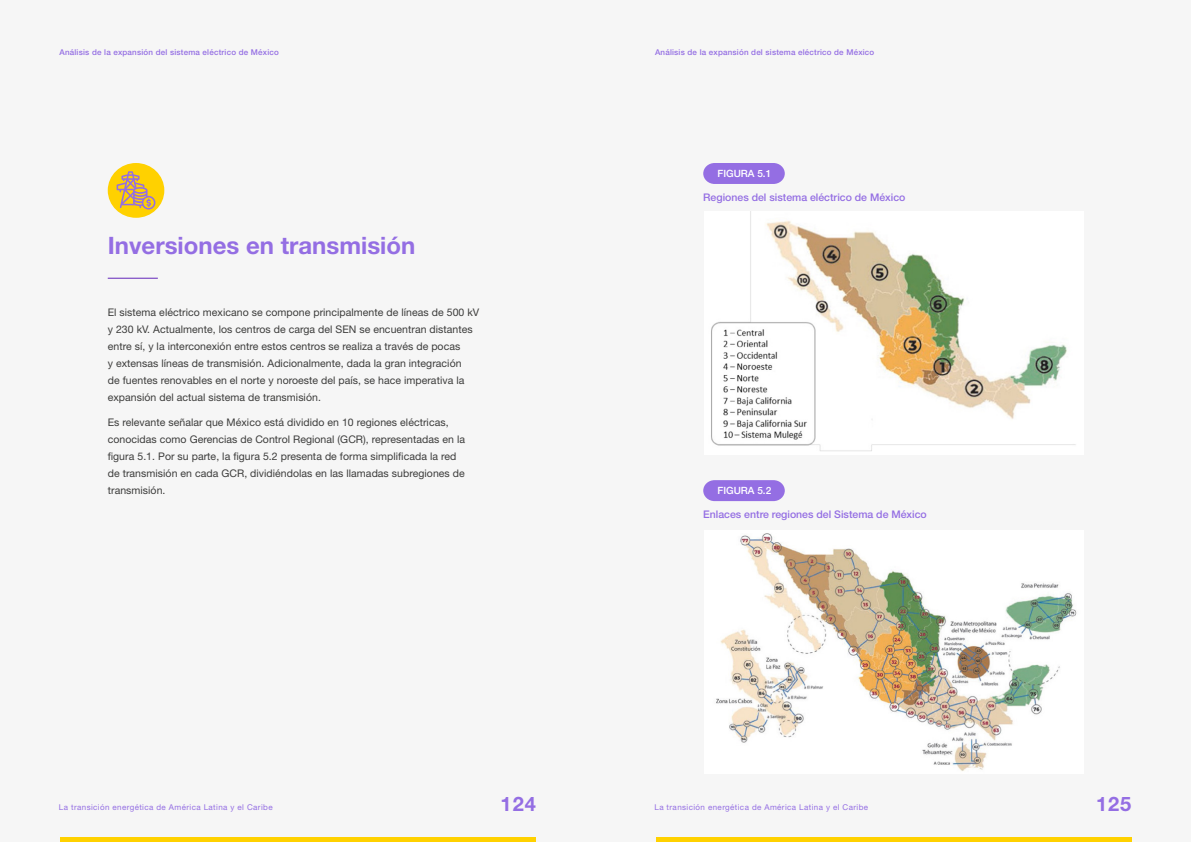
<style>
.page{position:relative;width:1191px;height:842px;background:#fff}
.page>*{position:absolute;margin:0;border:0;box-sizing:border-box;transform-origin:0 0}
.Titulo{font:700 24px "Helvetica Neue LT Std";color:#946ee3}
.t1{font:700 20px "Helvetica Neue LT Std";letter-spacing:.05em;color:#946ee3}
.texto_base{font:10.5px/17px "Helvetica Neue LT Std";letter-spacing:.005em;color:#3c3c3b}
.titulos_figuras{font:500 10.5px "Helvetica Neue LT Std";color:#946ee3}
.t2{font:500 10px "Helvetica Neue LT Std";color:#fff}
.t3{font:500 8px "Helvetica Neue LT Std";letter-spacing:.025em;color:#946ee3}
.t4{font:8px "Helvetica Neue LT Std";letter-spacing:.05em;color:#946ee3}
</style>
<div class="page">
<div style="left:0;top:0;width:595px;height:842px;background:#f6f6f6"></div>
<div style="left:595px;top:0;width:596px;height:842px;background:#f6f6f6"></div>
<div style="left:61px;top:837px;width:475px;height:5px;background:#ffd100"></div>
<div style="left:656px;top:837px;width:475px;height:5px;background:#ffd100"></div>
<div style="left:108px;top:163px;width:56px;height:55px;background:#ffd100;border-radius:50%"></div>
<svg style="left:117px;top:171px;width:38px;height:38px"></svg>
<hr style="left:108px;top:278px;width:50px;height:1px;background:#6326ba">
<svg style="left:703px;top:163px;width:81px;height:21px;background:#9975e4"></svg>
<img style="left:711px;top:212px;width:364px;height:239px">
<svg style="left:703px;top:480px;width:81px;height:21px;background:#9a76e4"></svg>
<img style="left:716px;top:533px;width:361px;height:238px">
<p class="t3" style="left:60px;top:47px;width:221px">Análisis de la expansión del sistema eléctrico de México</p>
<p class="t3" style="left:655px;top:47px;width:221px">Análisis de la expansión del sistema eléctrico de México</p>
<p class="Titulo" style="left:108px;top:231px;width:309px">Inversiones en transmisión</p>
<p class="texto_base" style="left:108px;top:303px;width:373px">El sistema eléctrico mexicano se compone principalmente de líneas de 500 kV y 230 kV. Actualmente, los centros de carga del SEN se encuentran distantes entre sí, y la interconexión entre estos centros se realiza a través de pocas<br>y extensas líneas de transmisión. Adicionalmente, dada la gran integración<br>de fuentes renovables en el norte y noroeste del país, se hace imperativa la expansión del actual sistema de transmisión.</p>
<p class="texto_base" style="left:108px;top:414px;width:359px">Es relevante señalar que México está dividido en 10 regiones eléctricas, conocidas como Gerencias de Control Regional (GCR), representadas en la figura 5.1. Por su parte, la figura 5.2 presenta de forma simplificada la red de transmisión en cada GCR, dividiéndolas en las llamadas subregiones de transmisión.</p>
<p class="t2" style="left:717px;top:167px;width:55px">FIGURA 5.1</p>
<p class="titulos_figuras" style="left:703px;top:191px;width:204px">Regiones del sistema eléctrico de México</p>
<p class="t2" style="left:717px;top:484px;width:55px">FIGURA 5.2</p>
<p class="titulos_figuras" style="left:703px;top:508px;width:225px">Enlaces entre regiones del Sistema de México</p>
<p class="t4" style="left:59px;top:802px;width:215px">La transición energética de América Latina y el Caribe</p>
<h2 class="t1" style="left:500px;top:791px;width:37px">124</h2>
<p class="t4" style="left:654px;top:802px;width:215px">La transición energética de América Latina y el Caribe</p>
<h2 class="t1" style="left:1096px;top:791px;width:37px">125</h2>
</div>
